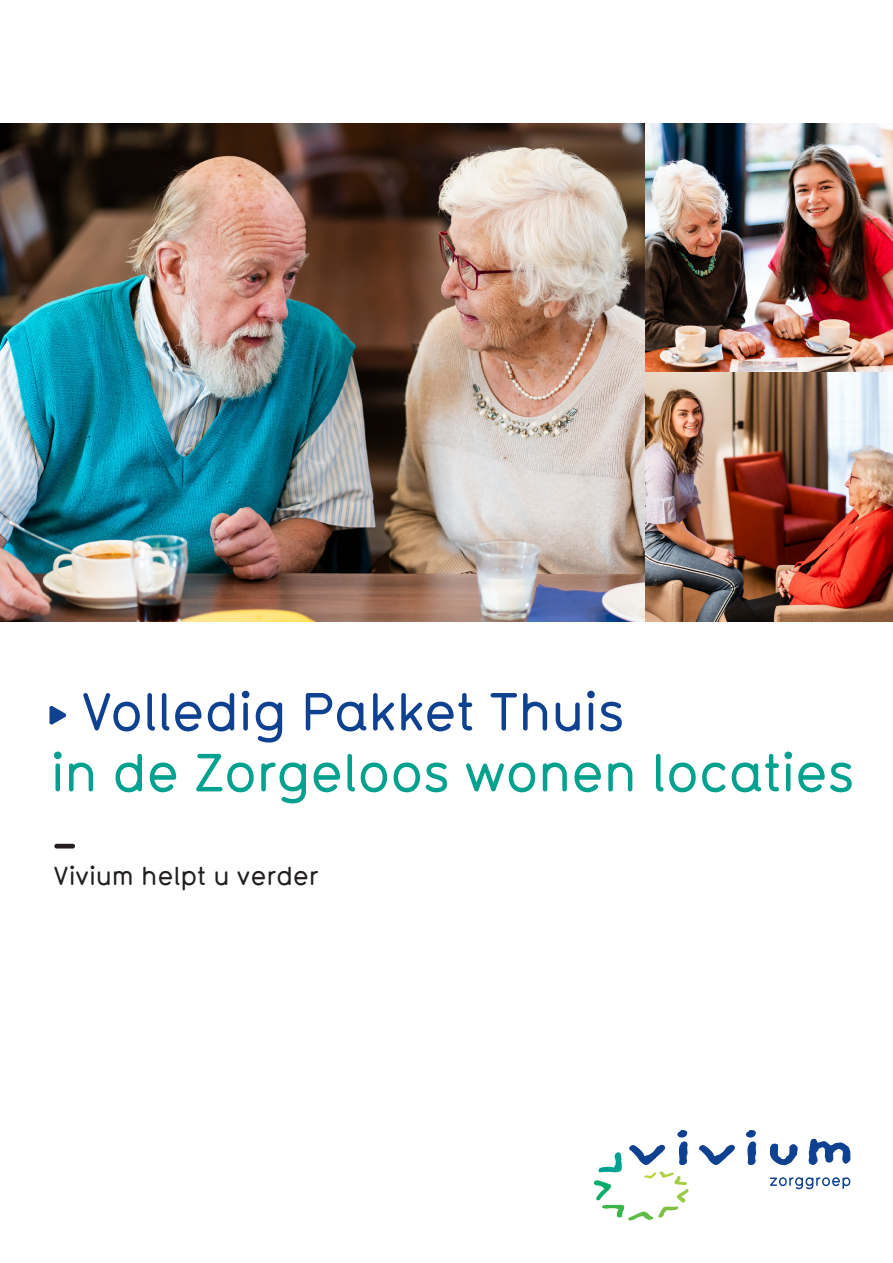
<style>
.page{position:relative;width:893px;height:1263px;background:#fff}
.page>*{position:absolute;margin:0;border:0;box-sizing:border-box;transform-origin:0 0}
.t1{font:55.65px "Typ Med";color:#231f20}
.t2{font:52.65px "Typ Med";letter-spacing:-.005em;color:#00a18f}
.t3{font:52.65px "Typ Med";letter-spacing:-.005em;color:#0f4191}
.t4{font:25.65px "Typ Med";color:#231f20}
</style>
<div class="page">
<img style="left:0;top:124px;width:893px;height:497px">
<svg style="left:770px;top:1177px;width:80px;height:12px"></svg>
<svg style="left:746px;top:1130px;width:10px;height:35px"></svg>
<svg style="left:770px;top:1144px;width:28px;height:21px"></svg>
<svg style="left:808px;top:1139px;width:42px;height:26px"></svg>
<svg style="left:699px;top:1145px;width:36px;height:20px"></svg>
<svg style="left:594px;top:1130px;width:95px;height:90px"></svg>
<svg style="left:49px;top:706px;width:17px;height:18px"></svg>
<p class="t3" style="left:81px;top:676px;width:545px">Volledig Pakket Thuis</p>
<p class="t2" style="left:51px;top:737px;width:805px">in de Zorgeloos wonen locaties</p>
<p class="t1" style="left:51px;top:807px;width:30px">-</p>
<p class="t4" style="left:53px;top:858px;width:267px">Vivium helpt u verder</p>
</div>
